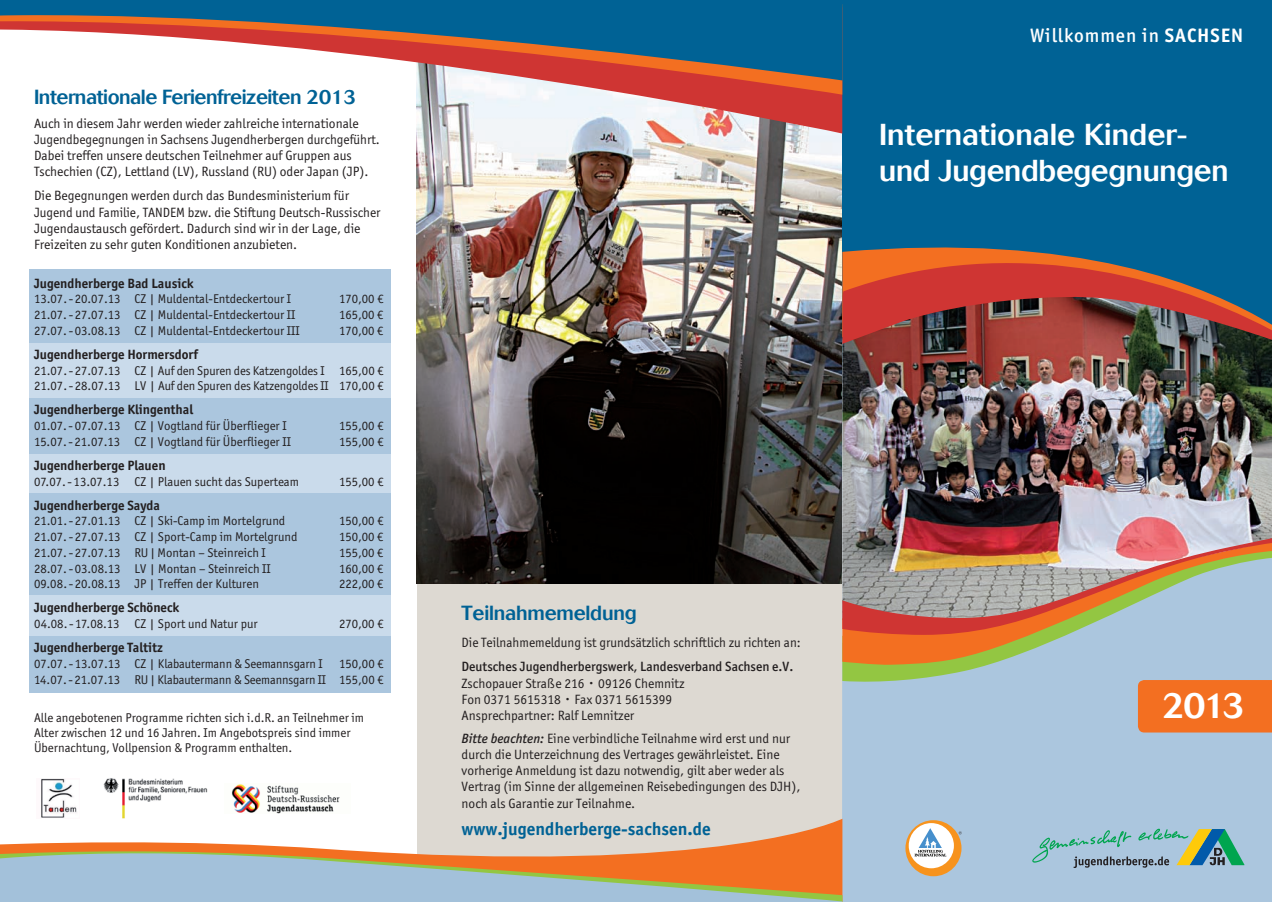
<style>
.page{position:relative;width:1272px;height:902px;background:#fff}
.page>*{position:absolute;margin:0;border:0;box-sizing:border-box;transform-origin:0 0}
.t1{font:500 36px "Cosmos BQ";color:#fff}
.t2{font:500 30px/36px "Cosmos BQ";letter-spacing:-.005em;color:#fff}
.t3{font:500 20.25px "Cosmos BQ";letter-spacing:-.025em;color:#006295}
.t4{font:500 19.5px "Officina Sans ITC";letter-spacing:.05em;color:#fff}
.t5{font:700 18px "Officina Sans ITC";color:#006295}
.t6{font:13.5px/16.2px "Officina Sans ITC Boo";color:#231f20}
.t7{font:700 13.5px "Officina Sans ITC";color:#231f20}
.t8{font:500 13.5px "Officina Sans ITC";color:#231f20}
.t9{font:12.75px/15.8px "Officina Sans ITC Boo";color:#231f20}
.s1{font-family:"Officina Sans ITC";font-weight:500}
.s2{font-family:"Officina Sans ITC Med It"}
.s3{font-weight:700}
</style>
<div class="page">
<div style="left:417px;top:563px;width:425px;height:338px;background:#ddd9d2"></div>
<img style="left:417px;top:133px;width:425px;height:451px">
<div style="left:29px;top:269px;width:362px;height:423px;background:#abc6de"></div>
<div style="left:842px;top:0;width:429px;height:502px;background:#006295"></div>
<div style="left:842px;top:364px;width:429px;height:537px;background:#abc6de"></div>
<img style="left:842px;top:344px;width:429px;height:194px">
<svg style="left:842px;top:665px;width:145px;height:17px;fill:#93c642"></svg>
<svg style="left:842px;top:634px;width:227px;height:31px;fill:#f36f21"></svg>
<svg style="left:842px;top:538px;width:429px;height:96px"></svg>
<svg style="left:0;top:829px;width:842px;height:72px"></svg>
<svg style="left:416px;top:95px;width:426px;height:38px;fill:#edf4f7"></svg>
<svg style="left:416px;top:80px;width:426px;height:15px"></svg>
<svg style="left:0;top:0;width:842px;height:80px"></svg>
<svg style="left:842px;top:247px;width:429px;height:97px"></svg>
<svg style="left:1032px;top:828px;width:212px;height:39px"></svg>
<div style="left:1138px;top:680px;width:133px;height:52px;background:#f36f21"></div>
<svg style="left:905px;top:820px;width:56px;height:56px"></svg>
<div style="left:908px;top:823px;width:45px;height:45px;background:#fff;border-radius:50%"></div>
<svg style="left:914px;top:828px;width:32px;height:28px"></svg>
<img style="left:41px;top:778px;width:36px;height:40px">
<img style="left:103px;top:778px;width:105px;height:40px">
<img style="left:231px;top:784px;width:109px;height:29px">
<div style="left:29px;top:343px;width:362px;height:54px;background:#cadbeb"></div>
<div style="left:29px;top:454px;width:362px;height:39px;background:#cadbeb"></div>
<div style="left:29px;top:595px;width:362px;height:41px;background:#cadbeb"></div>
<h3 class="t3" style="left:34px;top:85px;width:324px">Internationale Ferienfreizeiten 2013</h3>
<p class="t6" style="left:34px;top:116px;width:347px;line-height:15.8px">Auch in diesem Jahr werden wieder zahlreiche internationale Jugendbegegnungen in Sachsens Jugendherbergen durchgeführt.<br>Dabei treffen unsere deutschen Teilnehmer auf Gruppen aus Tschechien (CZ), Lettland (LV), Russland (RU) oder Japan (JP).</p>
<p class="t6" style="left:34px;top:188px;width:348px">Die Begegnungen werden durch das Bundesministerium für Jugend und Familie, TANDEM bzw. die Stiftung Deutsch-Russischer Jugendaustausch gefördert. Dadurch sind wir in der Lage, die Freizeiten zu sehr guten Konditionen anzubieten.</p>
<p class="t7" style="left:34px;top:274px;width:161px">Jugendherberge Bad Lausick</p>
<p class="t9" style="left:34px;top:291px;width:259px">13.07.- 20.07.13 CZ | Muldental-Entdeckertour I</p>
<p class="t9" style="left:339px;top:291px;width:46px">170,00 €</p>
<p class="t9" style="left:34px;top:307px;width:263px">21.07.-27.07.13 CZ | Muldental-Entdeckertour II</p>
<p class="t9" style="left:339px;top:307px;width:46px">165,00 €</p>
<p class="t9" style="left:34px;top:322px;width:267px">27.07.- 03.08.13 CZ | Muldental-Entdeckertour III</p>
<p class="t9" style="left:339px;top:322px;width:46px">170,00 €</p>
<p class="t7" style="left:34px;top:346px;width:166px">Jugendherberge Hormersdorf</p>
<p class="t9" style="left:34px;top:362px;width:351px">21.07.- 27.07.13 CZ | Auf den Spuren des Katzengoldes I 165,00 €<br>21.07.-28.07.13 LV | Auf den Spuren des Katzengoldes II 170,00 €</p>
<p class="t7" style="left:34px;top:401px;width:161px">Jugendherberge Klingenthal</p>
<p class="t9" style="left:34px;top:418px;width:254px">01.07.- 07.07.13 CZ | Vogtland für Überflieger I</p>
<p class="t9" style="left:339px;top:418px;width:46px">155,00 €</p>
<p class="t9" style="left:34px;top:433px;width:258px">15.07.-21.07.13 CZ | Vogtland für Überflieger II</p>
<p class="t9" style="left:339px;top:433px;width:46px">155,00 €</p>
<p class="t7" style="left:34px;top:457px;width:133px">Jugendherberge Plauen</p>
<p class="t9" style="left:34px;top:473px;width:266px">07.07.- 13.07.13 CZ | Plauen sucht das Superteam</p>
<p class="t9" style="left:339px;top:473px;width:46px">155,00 €</p>
<p class="t7" style="left:34px;top:496px;width:127px">Jugendherberge Sayda</p>
<p class="t9" style="left:34px;top:513px;width:253px">21.01.- 27.01.13 CZ | Ski-Camp im Mortelgrund</p>
<p class="t9" style="left:339px;top:513px;width:46px">150,00 €</p>
<p class="t9" style="left:34px;top:529px;width:265px">21.07.-27.07.13 CZ | Sport-Camp im Mortelgrund</p>
<p class="t9" style="left:339px;top:529px;width:46px">150,00 €</p>
<p class="t9" style="left:34px;top:544px;width:233px">21.07.- 27.07.13 RU|Montan – Steinreich I</p>
<p class="t9" style="left:339px;top:544px;width:46px">155,00 €</p>
<p class="t9" style="left:34px;top:560px;width:238px">28.07.-03.08.13 LV | Montan – Steinreich II</p>
<p class="t9" style="left:339px;top:560px;width:46px">160,00 €</p>
<p class="t9" style="left:34px;top:576px;width:226px">09.08.- 20.08.13 JP | Treffen der Kulturen</p>
<p class="t9" style="left:339px;top:576px;width:46px">222,00 €</p>
<p class="t7" style="left:34px;top:599px;width:147px">Jugendherberge Schöneck</p>
<p class="t9" style="left:34px;top:616px;width:225px">04.08.- 17.08.13 CZ | Sport und Natur pur</p>
<p class="t9" style="left:339px;top:616px;width:46px">270,00 €</p>
<p class="t7" style="left:34px;top:639px;width:130px">Jugendherberge Taltitz</p>
<p class="t9" style="left:34px;top:655px;width:290px">07.07.- 13.07.13 CZ | Klabautermann &amp; Seemannsgarn I</p>
<p class="t9" style="left:34px;top:655px;width:351px;text-align:right">150,00 €<br>14.07.- 21.07.13 RU|Klabautermann &amp; Seemannsgarn II 155,00 €</p>
<p class="t9" style="left:34px;top:710px;width:331px;line-height:15px">Alle angebotenen Programme richten sich i.d.R. an Teilnehmer im<br>Alter zwischen 12 und 16 Jahren. Im Angebotspreis sind immer<br>Übernachtung, Vollpension &amp; Programm enthalten.</p>
<h3 class="t3" style="left:461px;top:600px;width:177px">Teilnahmemeldung</h3>
<p class="t6" style="left:461px;top:633px;width:341px">Die Teilnahmemeldung ist grundsätzlich schriftlich zu richten an:</p>
<p class="t8" style="left:461px;top:658px;width:333px">Deutsches Jugendherbergswerk, Landesverband Sachsen e.V.</p>
<p class="t6" style="left:461px;top:674px;width:224px">Zschopauer Straße 216 <span class="s1">·</span> 09126 Chemnitz<br>Fon 0371 5615318 <span class="s1">·</span> Fax 0371 5615399<br>Ansprechpartner: Ralf Lemnitzer</p>
<p class="t6" style="left:461px;top:730px;width:340px"><span class="s2">Bitte beachten:</span> Eine verbindliche Teilnahme wird erst und nur durch die Unterzeichnung des Vertrages gewährleistet. Eine vorherige Anmeldung ist dazu notwendig, gilt aber weder als Vertrag (im Sinne der allgemeinen Reisebedingungen des DJH), noch als Garantie zur Teilnahme.</p>
<h3 class="t5" style="left:461px;top:817px;width:250px">www.jugendherberge-sachsen.de</h3>
<h3 class="t4" style="left:1030px;top:24px;width:214px">Willkommen in <span class="s3">SACHSEN</span></h3>
<h2 class="t2" style="left:879px;top:117px;width:351px">Internationale Kinder&shy;und Jugendbegegnungen</h2>
<h1 class="t1" style="left:1162px;top:684px;width:84px">2013</h1>
</div>
